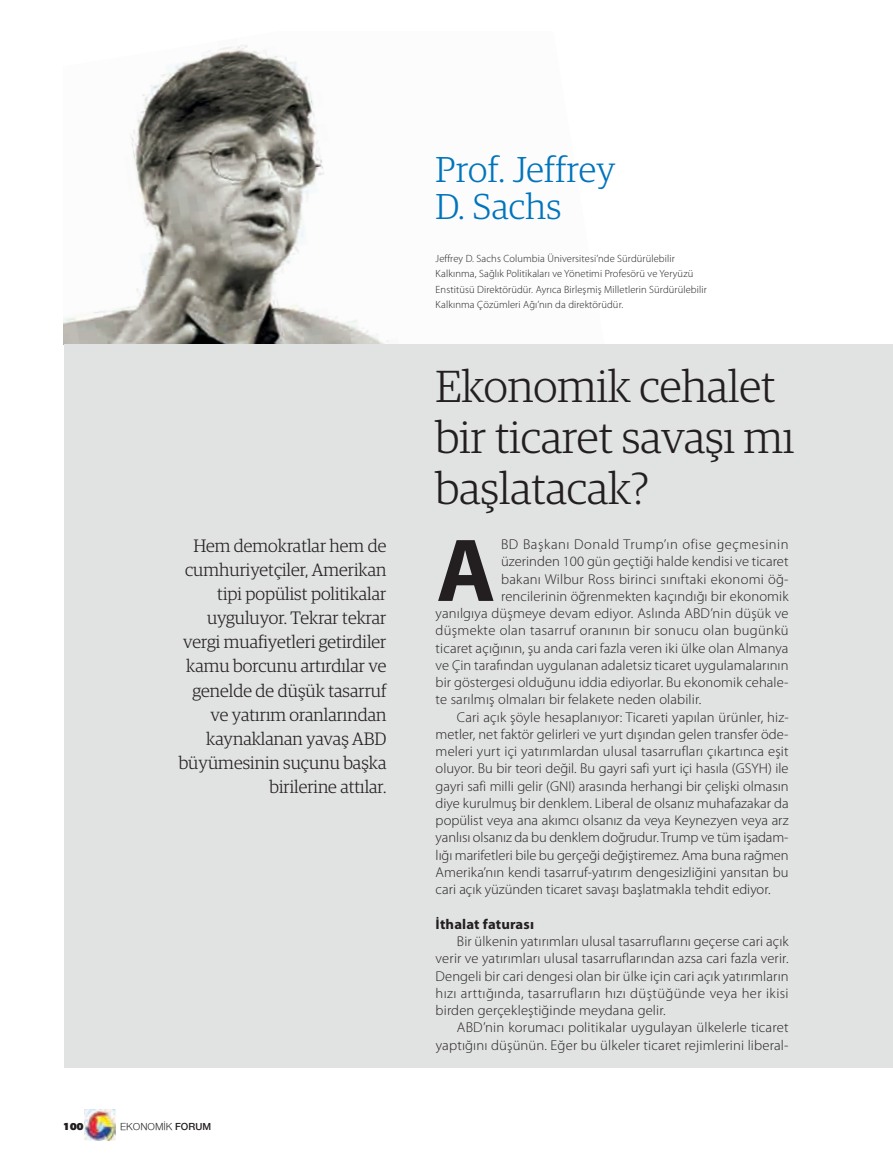
<style>
.page{position:relative;width:893px;height:1170px;background:#fff}
.page>*{position:absolute;margin:0;border:0;box-sizing:border-box;transform-origin:0 0}
.t1{font:700 90.15px "Myriad Pro";color:#231f20}
.t2{font:300 45px/51px "Guardian Egyp";color:#231f20}
.t3{font:300 36px/37.5px "Guardian Egyp";letter-spacing:.01em;color:#0074bc}
.t4{font:300 18px/24px "Guardian Egyp";color:#231f20;text-align:right}
.t5{font:300 14.25px/17.2px "Myriad Pro";letter-spacing:.005em;color:#231f20;text-align:justify}
.t6{font:300 14.25px "Myriad Pro";letter-spacing:.035em;color:#231f20}
.t7{font:700 14.25px "Myriad Pro";letter-spacing:.01em;color:#231f20}
.t8{font:300 10.5px/15px "Myriad Pro";letter-spacing:.01em;color:#231f20}
.t9{font:10.5px "Nimbus Sans Novus";color:#231f20}
.t10{font:900 10.5px "PF Agora Sans Pro";color:#231f20}
.s1{font-weight:600}
</style>
<div class="page">
<img style="left:84px;top:1109px;width:32px;height:31px">
<img style="left:64px;top:45px;width:325px;height:299px">
<div style="left:64px;top:344px;width:829px;height:723px;background:#e1e2e2"></div>
<p class="t4" style="left:179px;top:535px;width:209px">Hem demokratlar hem de cumhur-yetç-ler, Amer-kan t-p- popül-st pol-t-kalar uyguluyor. Tekrar tekrar verg- muaf-yetler- get-rd-ler kamu borcunu artırdılar ve genelde de düşük tasarruf ve yatırım oranlarından kaynaklanan yavaş ABD büyümes-n-n suçunu başka b-r-ler-ne attılar.</p>
<p class="t10" style="left:63px;top:1122px;width:22px">100</p>
<p class="t9" style="left:120px;top:1120px;width:93px">EKONOMİK <span class="s1">FORUM</span></p>
<h3 class="t3" style="left:436px;top:153px;width:181px">Prof. Jeffrey<br>D. Sachs</h3>
<p class="t8" style="left:436px;top:252px;width:273px">Jeffrey D. Sachs Columbia Üniversitesi’nde Sürdürülebilir Kalkınma, Sağlık Politikaları ve Yönetimi Profesörü ve Yeryüzü Enstitüsü Direktörüdür. Ayrıca Birleşmiş Milletlerin Sürdürülebilir Kalkınma Çözümleri Ağı’nın da direktörüdür.</p>
<h2 class="t2" style="left:436px;top:364px;width:360px">Ekonom-k cehalet b-r t-caret savaşı mı başlatacak?</h2>
<h1 class="t1" style="left:437px;top:536px;width:61px">A</h1>
<p class="t6" style="left:501px;top:539px;width:289px">BD Başkanı Donald Trump’ın ofise geçmesinin</p>
<p class="t5" style="left:501px;top:554px;width:289px">üzerinden 100 gün geçtiği halde kendisi ve ticaret</p>
<p class="t5" style="left:501px;top:571px;width:289px">bakanı Wilbur Ross birinci sınıftaki ekonomi öğ-</p>
<p class="t5" style="left:501px;top:588px;width:289px">rencilerinin öğrenmekten kaçındığı bir ekonomik</p>
<p class="t5" style="left:436px;top:605px;width:354px">yanılgıya düşmeye devam ediyor. Aslında ABD’nin düşük ve</p>
<p class="t5" style="left:436px;top:623px;width:354px">düşmekte olan tasarruf oranının bir sonucu olan bugünkü</p>
<p class="t5" style="left:436px;top:640px;width:354px">ticaret açığının, şu anda cari fazla veren iki ülke olan Almanya</p>
<p class="t5" style="left:436px;top:657px;width:354px">ve Çin tarafından uygulanan adaletsiz ticaret uygulamalarının</p>
<p class="t5" style="left:436px;top:674px;width:354px">bir göstergesi olduğunu iddia ediyorlar. Bu ekonomik cehale-</p>
<p class="t5" style="left:436px;top:692px;width:267px">te sarılmış olmaları bir felakete neden olabilir.</p>
<p class="t5" style="left:457px;top:709px;width:333px">Cari açık şöyle hesaplanıyor: Ticareti yapılan ürünler, hiz-</p>
<p class="t5" style="left:436px;top:726px;width:354px">metler, net faktör gelirleri ve yurt dışından gelen transfer öde-</p>
<p class="t5" style="left:436px;top:743px;width:354px">meleri yurt içi yatırımlardan ulusal tasarrufları çıkartınca eşit</p>
<p class="t5" style="left:436px;top:761px;width:354px">oluyor. Bu bir teori değil. Bu gayri safi yurt içi hasıla (GSYH) ile</p>
<p class="t5" style="left:436px;top:778px;width:354px">gayri safi milli gelir (GNI) arasında herhangi bir çelişki olmasın</p>
<p class="t5" style="left:436px;top:795px;width:354px">diye kurulmuş bir denklem. Liberal de olsanız muhafazakar da</p>
<p class="t5" style="left:436px;top:812px;width:354px">popülist veya ana akımcı olsanız da veya Keynezyen veya arz</p>
<p class="t5" style="left:436px;top:830px;width:354px">yanlısı olsanız da bu denklem doğrudur. Trump ve tüm işadam-</p>
<p class="t5" style="left:436px;top:847px;width:354px">lığı marifetleri bile bu gerçeği değiştiremez. Ama buna rağmen</p>
<p class="t5" style="left:436px;top:864px;width:354px">Amerika’nın kendi tasarruf-yatırım dengesizliğini yansıtan bu</p>
<p class="t5" style="left:436px;top:881px;width:336px">cari açık yüzünden ticaret savaşı başlatmakla tehdit ediyor.</p>
<p class="t7" style="left:436px;top:918px;width:100px">İthalat faturası</p>
<p class="t5" style="left:436px;top:933px;width:354px;text-indent:21px">Bir ülkenin yatırımları ulusal tasarruflarını geçerse cari açık verir ve yatırımları ulusal tasarruflarından azsa cari fazla verir.<br>Dengeli bir cari dengesi olan bir ülke için cari açık yatırımların hızı arttığında, tasarrufların hızı düştüğünde veya her ikisi birden gerçekleştiğinde meydana gelir.</p>
<p class="t5" style="left:436px;top:1020px;width:354px;text-align:right">ABD’nin korumacı politikalar uygulayan ülkelerle ticaret yaptığını düşünün. Eğer bu ülkeler ticaret rejimlerini liberal-</p>
</div>
